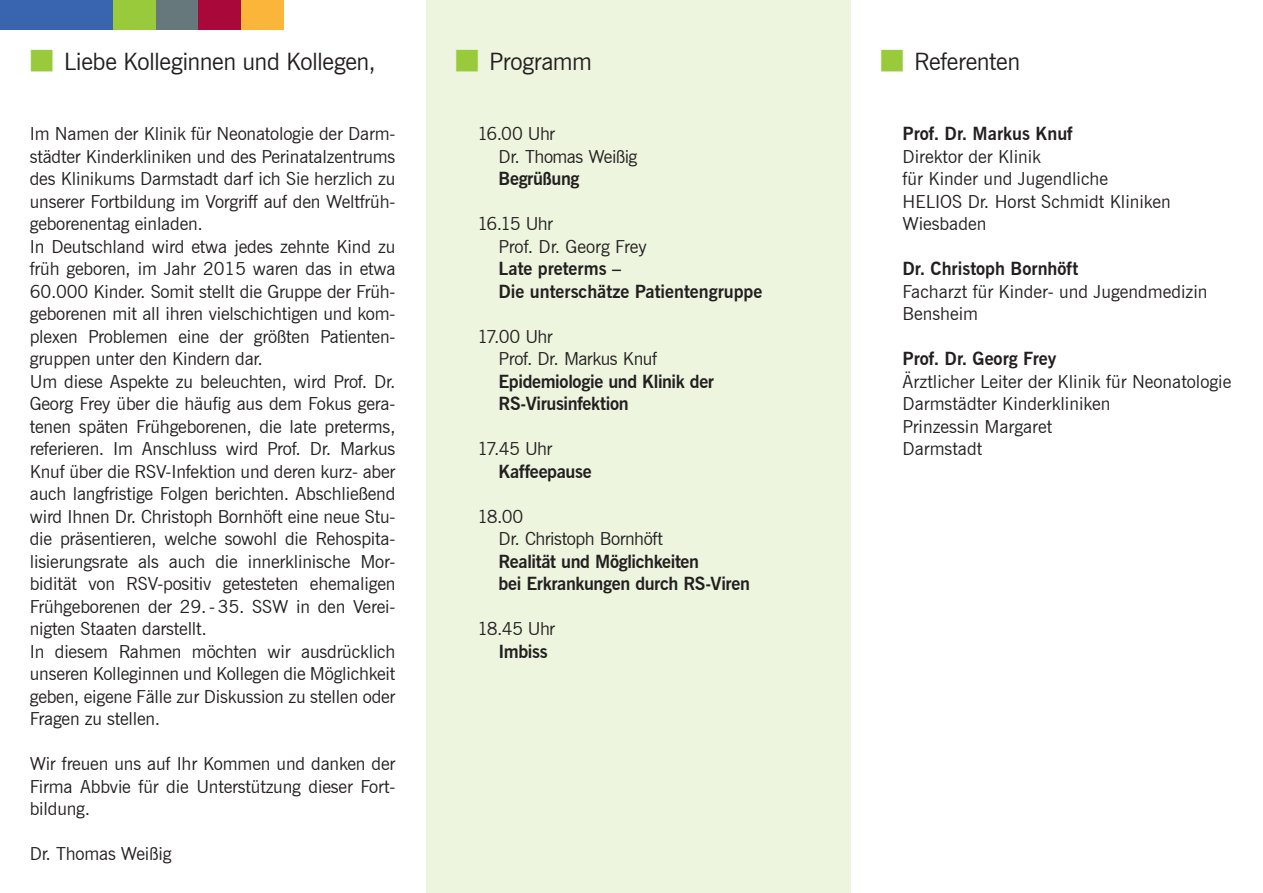
<style>
.page{position:relative;width:1263px;height:893px;background:#fff}
.page>*{position:absolute;margin:0;border:0;box-sizing:border-box;transform-origin:0 0}
.t1{font:24px "News Gothic BT";letter-spacing:-.015em;color:#231f20}
.t2{font:18px/22.5px "News Gothic BT";letter-spacing:-.01em;color:#231f20}
.t3{font:700 18px/22.5px "News Gothic BT";letter-spacing:-.015em;color:#231f20}
.t4{font:18px/22.5px "News Gothic BT";letter-spacing:-.03em;color:#231f20}
.s1{font-family:"European Pi Three";color:#99ca3b}
</style>
<div class="page">
<div style="left:426px;top:0;width:424px;height:893px;background:#edf5df"></div>
<div style="left:0;top:0;width:113px;height:30px;background:#3964b0"></div>
<div style="left:113px;top:0;width:43px;height:30px;background:#99ca3b"></div>
<div style="left:156px;top:0;width:42px;height:30px;background:#67787d"></div>
<div style="left:198px;top:0;width:43px;height:30px;background:#a9093a"></div>
<div style="left:241px;top:0;width:42px;height:30px;background:#fcb53b"></div>
<h1 class="t1" style="left:30px;top:47px;width:347px"><span class="s1">N</span> Liebe Kolleginnen und Kollegen,</h1>
<p class="t2" style="left:30px;top:123px;width:367px">Im Namen der Klinik für Neonatologie der Darm&shy;städter Kinderkliniken und des Perinatalzentrums des Klinikums Darmstadt darf ich Sie herzlich zu unserer Fortbildung im Vorgriff auf den Weltfrüh&shy;geborenentag einladen.<br>In Deutschland wird etwa jedes zehnte Kind zu früh geboren, im Jahr 2015 waren das in etwa 60.000 Kinder. Somit stellt die Gruppe der Früh&shy;geborenen mit all ihren vielschichtigen und kom&shy;plexen Problemen eine der größten Patienten&shy;gruppen unter den Kindern dar.<br>Um diese Aspekte zu beleuchten, wird Prof. Dr.<br>Georg Frey über die häufig aus dem Fokus gera&shy;tenen späten Frühgeborenen, die late preterms, referieren. Im Anschluss wird Prof. Dr. Markus Knuf über die RSV-Infektion und deren kurz- aber auch langfristige Folgen berichten. Abschließend wird Ihnen Dr. Christoph Bornhöft eine neue Stu&shy;die präsentieren, welche sowohl die Rehospita&shy;lisierungsrate als auch die innerklinische Mor&shy;bidität von RSV-positiv getesteten ehemaligen Frühgeborenen der 29. - 35. SSW in den Verei&shy;nigten Staaten darstellt.<br>In diesem Rahmen möchten wir ausdrücklich unseren Kolleginnen und Kollegen die Möglichkeit geben, eigene Fälle zur Diskussion zu stellen oder Fragen zu stellen.</p>
<p class="t2" style="left:30px;top:753px;width:367px;text-align:justify">Wir freuen uns auf Ihr Kommen und danken der Firma Abbvie für die Unterstützung dieser Fort&shy;bildung.</p>
<p class="t2" style="left:30px;top:843px;width:143px">Dr. Thomas Weißig</p>
<h1 class="t1" style="left:455px;top:47px;width:139px"><span class="s1">N</span> Programm</h1>
<p class="t4" style="left:499px;top:123px;width:140px;text-indent:-21px">16.00 Uhr<br>Dr. Thomas Weißig</p>
<p class="t3" style="left:499px;top:168px;width:82px">Begrüßung</p>
<p class="t2" style="left:499px;top:213px;width:150px;text-indent:-21px">16.15 Uhr<br>Prof. Dr. Georg Frey</p>
<p class="t3" style="left:499px;top:258px;width:265px">Late preterms –<br>Die unterschätze Patientengruppe</p>
<p class="t2" style="left:499px;top:325px;width:160px;text-indent:-21px">17.00 Uhr<br>Prof. Dr. Markus Knuf</p>
<p class="t3" style="left:499px;top:370px;width:217px">Epidemiologie und Klinik der<br>RS-Virusinfektion</p>
<p class="t2" style="left:477px;top:438px;width:76px">17.45 Uhr</p>
<p class="t3" style="left:499px;top:460px;width:94px">Kaffeepause</p>
<p class="t2" style="left:499px;top:505px;width:166px;text-indent:-21px">18.00<br>Dr. Christoph Bornhöft</p>
<p class="t3" style="left:499px;top:550px;width:253px">Realität und Möglichkeiten<br>bei Erkrankungen durch RS-Viren</p>
<p class="t2" style="left:477px;top:618px;width:79px">18.45 Uhr</p>
<p class="t3" style="left:499px;top:640px;width:51px">Imbiss</p>
<h1 class="t1" style="left:880px;top:47px;width:141px"><span class="s1">N</span> Referenten</h1>
<p class="t3" style="left:902px;top:123px;width:172px">Prof. Dr. Markus Knuf</p>
<p class="t2" style="left:902px;top:145px;width:270px">Direktor der Klinik<br>für Kinder und Jugendliche<br>HELIOS Dr. Horst Schmidt Kliniken<br>Wiesbaden</p>
<p class="t3" style="left:902px;top:258px;width:177px">Dr. Christoph Bornhöft</p>
<p class="t2" style="left:902px;top:280px;width:306px">Facharzt für Kinder- und Jugendmedizin<br>Bensheim</p>
<p class="t3" style="left:902px;top:348px;width:155px">Prof. Dr. Georg Frey</p>
<p class="t2" style="left:902px;top:370px;width:330px">Ärztlicher Leiter der Klinik für Neonatologie<br>Darmstädter Kinderkliniken<br>Prinzessin Margaret<br>Darmstadt</p>
</div>
